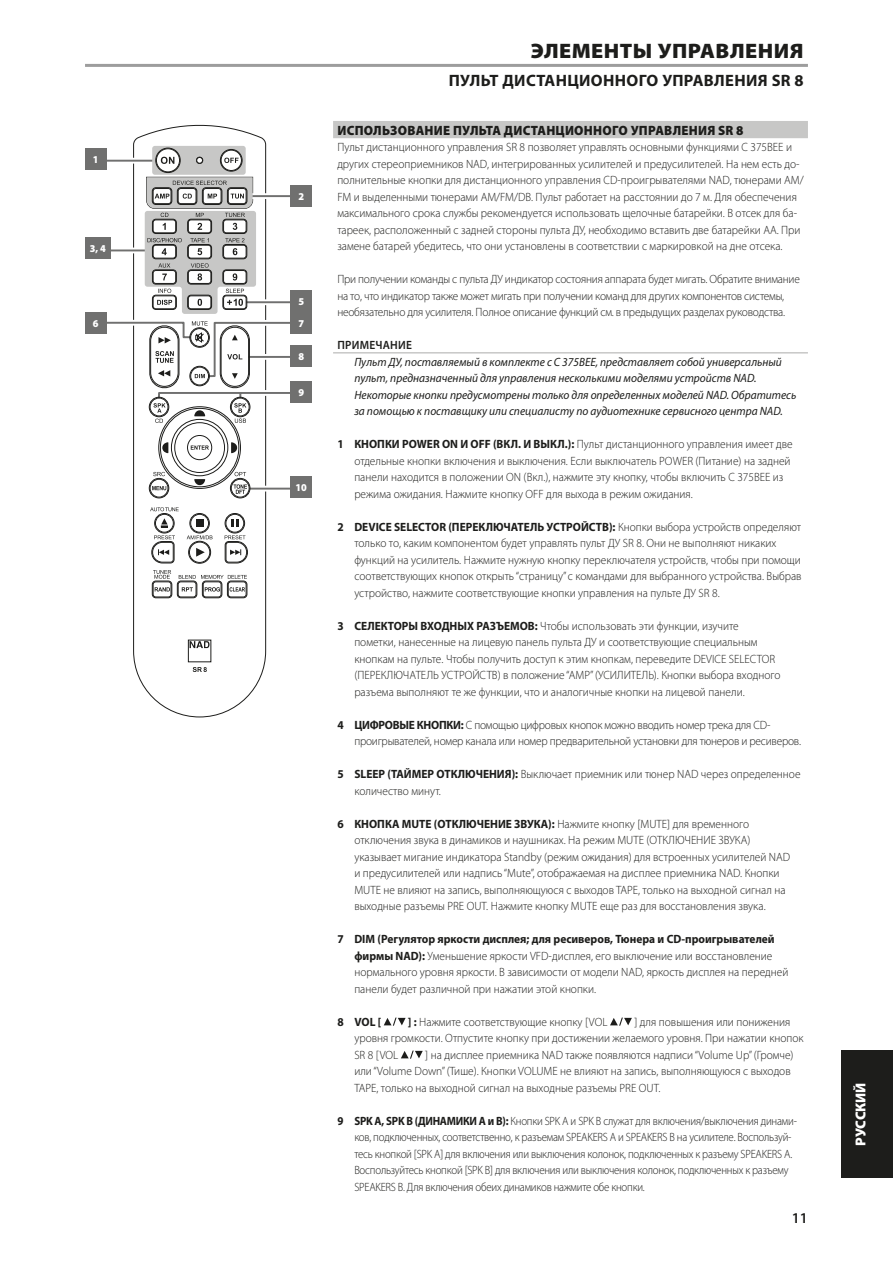
<style>
.page{position:relative;width:893px;height:1263px;background:#fff}
.page>*{position:absolute;margin:0;border:0;box-sizing:border-box;transform-origin:0 0}
.Body_copy_-_header{font:900 21px "Myriad Pro";letter-spacing:.02em;color:#1d1d1b;scale:1.05 1}
.Body_copy_-_header-2{font:700 16.5px "Myriad Pro";letter-spacing:.02em;color:#1d1d1b}
.t1{font:600 15px "Myriad Pro";color:#1d1d1b}
.t2{font:900 14.4px "Myriad Pro";letter-spacing:-.005em;color:#fff}
.Body_copy_-_sub-sect{font:900 13.5px "Myriad Pro";letter-spacing:.02em;color:#1d1d1b;scale:.95 1}
.Body_copy_-_indent_1{font:300 12px/16.5px "Myriad Pro";color:#1d1d1b;scale:.95 1}
.Body_copy_-_normal{font:300 12px/16.5px "Myriad Pro";color:#1d1d1b;scale:.95 1}
.Body_copy_-_indent_1-2{font:300 12px/16.5px "Myriad Pro";letter-spacing:-.02em;color:#1d1d1b;scale:.91 1}
.Body_copy_-_note{font:italic 12px/16.5px "Myriad Pro";color:#1d1d1b;scale:.95 1}
.Body_copy_-_normal-2{font:300 12px/16.5px "Myriad Pro";letter-spacing:-.02em;color:#1d1d1b;scale:.95 1}
.Body_copy_-_indent_1-3{font:300 12px/16.5px "Myriad Pro";letter-spacing:-.02em;color:#1d1d1b;scale:.95 1}
.Body_copy_-_note_hea{font:600 12px "Myriad Pro";letter-spacing:.02em;color:#1d1d1b;scale:.95 1}
.Body_copy_-_indent_1-4{font:700 12px "Myriad Pro";color:#1d1d1b;scale:.95 1}
.Diagram_-_callouts{font:900 10.5px "Myriad Pro";color:#fff;scale:.95 1}
.s1{font-weight:700}
</style>
<div class="page">
<div style="left:333px;top:121px;width:475px;height:17px;background:#c7c7c6"></div>
<hr style="left:333px;top:352px;width:475px;height:2px;background:#c7c7c6">
<svg style="left:384px;top:1017px;width:22px;height:9px"></svg>
<svg style="left:610px;top:1017px;width:22px;height:9px"></svg>
<svg style="left:401px;top:1050px;width:22px;height:9px"></svg>
<hr style="left:85px;top:64px;width:723px;height:3px;background:#9d9d9d">
<svg style="left:133px;top:124px;width:134px;height:593px"></svg>
<svg style="left:193px;top:667px;width:14px;height:5px"></svg>
<div style="left:188px;top:640px;width:23px;height:22px;border:1px solid #1d1d1b"></div>
<svg style="left:190px;top:641px;width:19px;height:7px"></svg>
<div style="left:152px;top:146px;width:94px;height:29px;background:#c7c7c6;border-radius:3px"></div>
<svg style="left:97px;top:149px;width:209px;height:448px"></svg>
<div style="left:291px;top:185px;width:21px;height:21px;background:#70706f"></div>
<div style="left:291px;top:313px;width:21px;height:21px;background:#70706f"></div>
<div style="left:291px;top:345px;width:21px;height:22px;background:#70706f"></div>
<div style="left:291px;top:382px;width:21px;height:21px;background:#70706f"></div>
<div style="left:85px;top:148px;width:21px;height:21px;background:#70706f"></div>
<div style="left:85px;top:238px;width:26px;height:21px;background:#70706f"></div>
<div style="left:85px;top:313px;width:21px;height:21px;background:#70706f"></div>
<div style="left:291px;top:290px;width:21px;height:21px;background:#70706f"></div>
<div style="left:291px;top:476px;width:21px;height:21px;background:#70706f"></div>
<div style="left:842px;top:1050px;width:51px;height:128px;background:#1d1d1b"></div>
<p class="Diagram_-_callouts" style="left:93px;top:152px;width:8px">1</p>
<p class="Diagram_-_callouts" style="left:90px;top:242px;width:19px">3, 4</p>
<p class="Diagram_-_callouts" style="left:93px;top:317px;width:8px">6</p>
<p class="Diagram_-_callouts" style="left:298px;top:189px;width:8px">2</p>
<p class="Diagram_-_callouts" style="left:298px;top:294px;width:8px">5</p>
<p class="Diagram_-_callouts" style="left:298px;top:317px;width:8px">7</p>
<p class="Diagram_-_callouts" style="left:298px;top:349px;width:8px">8</p>
<p class="Diagram_-_callouts" style="left:298px;top:386px;width:8px">9</p>
<p class="Diagram_-_callouts" style="left:295px;top:480px;width:14px">10</p>
<p class="Body_copy_-_header" style="left:531px;top:37px;width:261px">ЭЛЕМЕНТЫ УПРАВЛЕНИЯ</p>
<p class="Body_copy_-_header-2" style="left:449px;top:70px;width:356px">ПУЛЬТ ДИСТАНЦИОННОГО УПРАВЛЕНИЯ SR 8</p>
<p class="Body_copy_-_sub-sect" style="left:337px;top:121px;width:429px">ИСПОЛЬЗОВАНИЕ ПУЛЬТА ДИСТАНЦИОННОГО УПРАВЛЕНИЯ SR 8</p>
<p class="Body_copy_-_normal" style="left:337px;top:139px;width:492px">Пульт дистанционного управления SR 8 позволяет управлять основными функциями C 375BEE и других стереоприемников NAD, интегрированных усилителей и предусилителей. На нем есть до&shy;полнительные кнопки для дистанционного управления CD-проигрывателями NAD, тюнерами AM/ FM и выделенными тюнерами AM/FM/DB. Пульт работает на расстоянии до 7 м. Для обеспечения максимального срока службы рекомендуется использовать щелочные батарейки. В отсек для ба&shy;тареек, расположенный с задней стороны пульта ДУ, необходимо вставить две батарейки AA. При замене батарей убедитесь, что они установлены в соответствии с маркировкой на дне отсека.</p>
<p class="Body_copy_-_normal-2" style="left:337px;top:271px;width:488px">При получении команды с пульта ДУ индикатор состояния аппарата будет мигать. Обратите внимание на то, что индикатор также может мигать при получении команд для других компонентов системы, необязательно для усилителя. Полное описание функций см. в предыдущих разделах руководства.</p>
<p class="Body_copy_-_note_hea" style="left:337px;top:337px;width:80px">ПРИМЕЧАНИЕ</p>
<p class="Body_copy_-_note" style="left:354px;top:353px;width:467px">Пульт ДУ, поставляемый в комплекте с C 375BEE, представляет собой универсальный пульт, предназначенный для управления несколькими моделями устройств NAD.<br>Некоторые кнопки предусмотрены только для определенных моделей NAD. Обратитесь за помощью к поставщику или специалисту по аудиотехнике сервисного центра NAD.</p>
<p class="Body_copy_-_indent_1" style="left:354px;top:436px;width:463px;text-indent:-17px"><span class="s1">1 КНОПКИ POWER ON И OFF (ВКЛ. И ВЫКЛ.):</span> Пульт дистанционного управления имеет две отдельные кнопки включения и выключения. Если выключатель POWER (Питание) на задней панели находится в положении ON (Вкл.), нажмите эту кнопку, чтобы включить C 375BEE из режима ожидания. Нажмите кнопку OFF для выхода в режим ожидания.</p>
<p class="Body_copy_-_indent_1" style="left:354px;top:518px;width:472px;text-indent:-17px"><span class="s1">2 DEVICE SELECTOR (ПЕРЕКЛЮЧАТЕЛЬ УСТРОЙСТВ):</span> Кнопки выбора устройств определяют только то, каким компонентом будет управлять пульт ДУ SR 8. Они не выполняют никаких функций на усилитель. Нажмите нужную кнопку переключателя устройств, чтобы при помощи соответствующих кнопок открыть “страницу” с командами для выбранного устройства. Выбрав устройство, нажмите соответствующие кнопки управления на пульте ДУ SR 8.</p>
<p class="Body_copy_-_indent_1" style="left:354px;top:617px;width:450px;text-indent:-17px"><span class="s1">3 СЕЛЕКТОРЫ ВХОДНЫХ РАЗЪЕМОВ:</span> Чтобы использовать эти функции, изучите пометки, нанесенные на лицевую панель пульта ДУ и соответствующие специальным кнопкам на пульте. Чтобы получить доступ к этим кнопкам, переведите DEVICE SELECTOR (ПЕРЕКЛЮЧАТЕЛЬ УСТРОЙСТВ) в положение “AMP” (УСИЛИТЕЛЬ). Кнопки выбора входного разъема выполняют те же функции, что и аналогичные кнопки на лицевой панели.</p>
<p class="Body_copy_-_indent_1-3" style="left:354px;top:716px;width:472px;text-indent:-17px"><span class="s1">4 ЦИФРОВЫЕ КНОПКИ:</span> С помощью цифровых кнопок можно вводить номер трека для CD&shy;проигрывателей, номер канала или номер предварительной установки для тюнеров и ресиверов.</p>
<p class="Body_copy_-_indent_1" style="left:354px;top:766px;width:471px;text-indent:-17px"><span class="s1">5 SLEEP (ТАЙМЕР ОТКЛЮЧЕНИЯ):</span> Выключает приемник или тюнер NAD через определенное количество минут.</p>
<p class="Body_copy_-_indent_1" style="left:354px;top:815px;width:460px;text-indent:-17px"><span class="s1">6 КНОПКА MUTE (ОТКЛЮЧЕНИЕ ЗВУКА):</span> Нажмите кнопку [MUTE] для временного отключения звука в динамиков и наушниках. На режим MUTE (ОТКЛЮЧЕНИЕ ЗВУКА) указывает мигание индикатора Standby (режим ожидания) для встроенных усилителей NAD и предусилителей или надпись “Mute”, отображаемая на дисплее приемника NAD. Кнопки MUTE не влияют на запись, выполняющуюся с выходов TAPE, только на выходной сигнал на выходные разъемы PRE OUT. Нажмите кнопку MUTE еще раз для восстановления звука.</p>
<p class="Body_copy_-_indent_1" style="left:354px;top:931px;width:458px;text-indent:-17px"><span class="s1">7 DIM (Регулятор яркости дисплея; для ресиверов, Тюнера и CD-проигрывателей фирмы NAD):</span> Уменьшение яркости VFD-дисплея, его выключение или восстановление нормального уровня яркости. В зависимости от модели NAD, яркость дисплея на передней панели будет различной при нажатии этой кнопки.</p>
<p class="Body_copy_-_indent_1-4" style="left:337px;top:1014px;width:48px">8 VOL [</p>
<p class="Body_copy_-_indent_1" style="left:408px;top:1013px;width:212px"><span class="s1">] :</span> Нажмите соответствующие кнопку [VOL</p>
<p class="Body_copy_-_indent_1" style="left:354px;top:1013px;width:474px;text-indent:280px">] для повышения или понижения уровня громкости. Отпустите кнопку при достижении желаемого уровня. При нажатии кнопок<br>SR 8 [VOL</p>
<p class="Body_copy_-_indent_1" style="left:354px;top:1046px;width:464px;text-indent:71px">] на дисплее приемника NAD также появляются надписи “Volume Up” (Громче) или “Volume Down” (Тише). Кнопки VOLUME не влияют на запись, выполняющуюся с выходов<br>TAPE, только на выходной сигнал на выходные разъемы PRE OUT.</p>
<p class="Body_copy_-_indent_1-2" style="left:354px;top:1112px;width:488px;text-indent:-17px"><span class="s1">9 SPK A, SPK B (ДИНАМИКИ А и B):</span> Кнопки SPK A и SPK B служат для включения/выключения динами&shy;ков, подключенных, соответственно, к разъемам SPEAKERS A и SPEAKERS B на усилителе. Воспользуй&shy;тесь кнопкой [SPK A] для включения или выключения колонок, подключенных к разъему SPEAKERS А.<br>Воспользуйтесь кнопкой [SPK B] для включения или выключения колонок, подключенных к разъему SPEAKERS B. Для включения обеих динамиков нажмите обе кнопки.</p>
<p class="t1" style="left:792px;top:1208px;width:18px">11</p>
<p class="t2" style="left:851px;top:1146px;width:65px;rotate:-90deg">РУССКИЙ</p>
</div>
